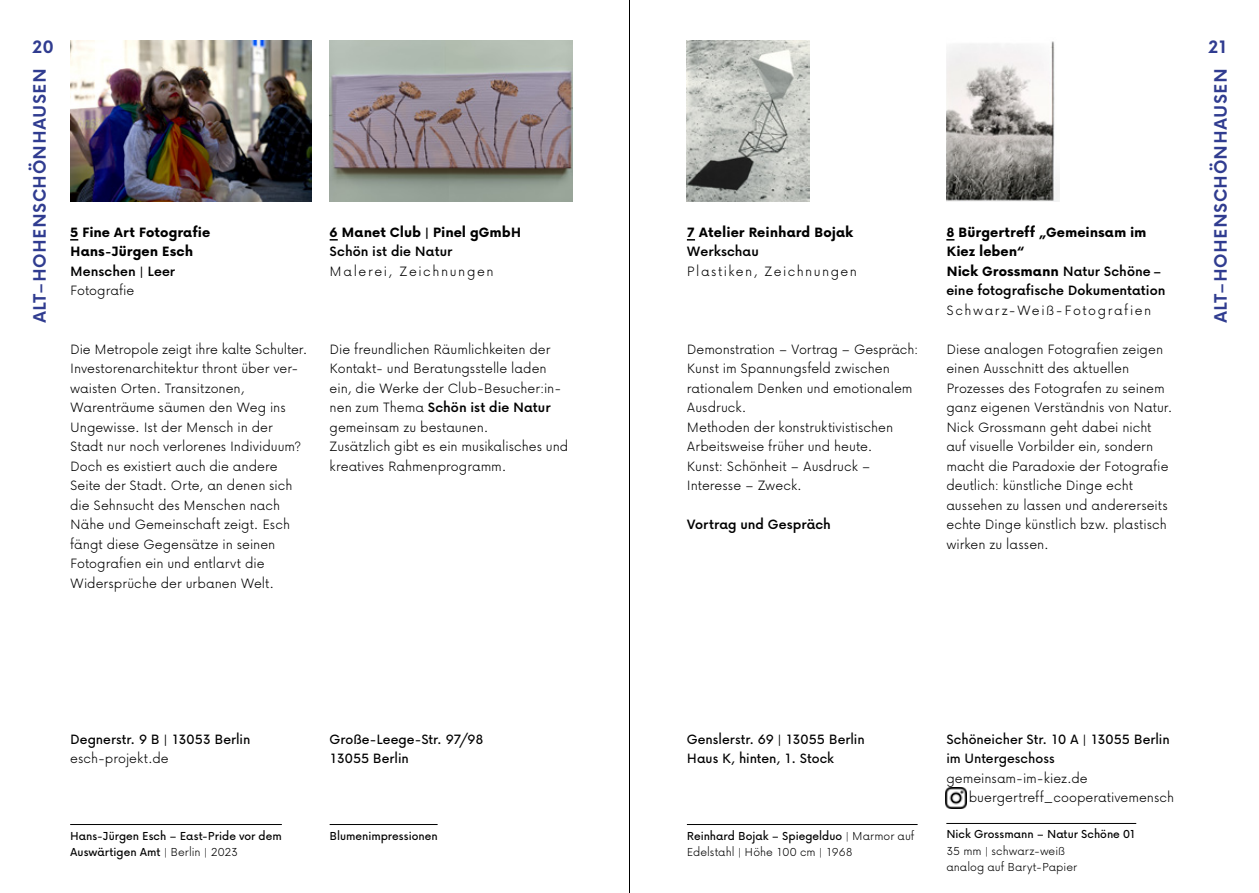
<style>
.page{position:relative;width:1259px;height:893px;background:#fff}
.page>*{position:absolute;margin:0;border:0;box-sizing:border-box;transform-origin:0 0}
.t1{font:700 21px "Now";letter-spacing:.02em;color:#303c90}
.t2{font:300 15.75px/19.5px "Now";color:#000}
.t3{font:800 15.75px/19.5px "Now";color:#000}
.t4{font:500 15.75px/19.5px "Now";color:#000}
.t5{font:600 15.75px "Now";color:#000}
.t6{font:300 15.75px "Now";letter-spacing:.095em;color:#000}
.t7{font:300 15.75px "Now";letter-spacing:.09em;color:#000}
.t8{font:300 15.75px "Now";letter-spacing:.1em;color:#000}
.t9{font:500 13.5px/16.2px "Now";color:#000}
.t10{font:300 13.5px/16.2px "Now";color:#000}
.s1{font-weight:600}
.s2{font-weight:300}
.s3{font-weight:500}
</style>
<div class="page">
<hr style="left:629px;top:0;width:1px;height:893px;background:#000">
<img style="left:70px;top:40px;width:241px;height:162px">
<img style="left:946px;top:41px;width:113px;height:161px">
<img style="left:687px;top:40px;width:122px;height:162px">
<svg style="left:70px;top:239px;width:8px;height:2px"></svg>
<svg style="left:687px;top:239px;width:8px;height:2px"></svg>
<hr style="left:70px;top:824px;width:212px;height:1px;background:#000">
<hr style="left:687px;top:824px;width:230px;height:1px;background:#000">
<img style="left:330px;top:40px;width:242px;height:162px">
<svg style="left:330px;top:239px;width:8px;height:2px"></svg>
<svg style="left:946px;top:239px;width:8px;height:2px"></svg>
<hr style="left:330px;top:824px;width:107px;height:1px;background:#000">
<hr style="left:946px;top:823px;width:190px;height:1px;background:#000">
<img style="left:945px;top:788px;width:21px;height:20px">
<h1 class="t1" style="left:32px;top:34px;width:23px">20</h1>
<h1 class="t1" style="left:1207px;top:34px;width:22px">21</h1>
<h1 class="t1" style="left:27px;top:323px;width:257px;rotate:-90deg">ALT–HOHENSCHÖNHAUSEN</h1>
<h1 class="t1" style="left:1207px;top:323px;width:257px;rotate:-90deg">ALT–HOHENSCHÖNHAUSEN</h1>
<p class="t3" style="left:70px;top:222px;width:142px">5 Fine Art Fotografie<br>Hans-Jürgen Esch</p>
<p class="t5" style="left:70px;top:261px;width:107px">Menschen | Leer</p>
<p class="t2" style="left:70px;top:280px;width:66px">Fotografie</p>
<p class="t3" style="left:946px;top:222px;width:220px">8 Bürgertreff „Gemeinsam im<br>Kiez leben“<br>Nick Grossmann <span class="s1">Natur Schöne – eine fotografische Dokumentation</span></p>
<p class="t6" style="left:946px;top:300px;width:206px">Schwarz-Weiß-Fotografien</p>
<p class="t2" style="left:946px;top:339px;width:227px">Diese analogen Fotografien zeigen einen Ausschnitt des aktuellen Prozesses des Fotografen zu seinem ganz eigenen Verständnis von Natur.<br>Nick Grossmann geht dabei nicht auf visuelle Vorbilder ein, sondern macht die Paradoxie der Fotografie deutlich: künstliche Dinge echt aussehen zu lassen und andererseits echte Dinge künstlich bzw. plastisch wirken zu lassen.</p>
<p class="t3" style="left:330px;top:222px;width:193px">6 Manet Club | Pinel gGmbH</p>
<p class="t5" style="left:330px;top:242px;width:124px">Schön ist die Natur</p>
<p class="t8" style="left:330px;top:261px;width:165px">Malerei, Zeichnungen</p>
<p class="t3" style="left:687px;top:222px;width:168px">7 Atelier Reinhard Bojak</p>
<p class="t5" style="left:687px;top:242px;width:73px">Werkschau</p>
<p class="t7" style="left:687px;top:261px;width:172px">Plastiken, Zeichnungen</p>
<p class="t2" style="left:330px;top:339px;width:240px">Die freundlichen Räumlichkeiten der Kontakt- und Beratungsstelle laden ein, die Werke der Club-Besucher:in&shy;nen zum Thema <span class="s1">Schön ist die Natur </span>gemeinsam zu bestaunen.<br>Zusätzlich gibt es ein musikalisches und kreatives Rahmenprogramm.</p>
<p class="t2" style="left:70px;top:339px;width:239px">Die Metropole zeigt ihre kalte Schulter.<br>Investorenarchitektur thront über ver&shy;waisten Orten. Transitzonen, Warenträume säumen den Weg ins Ungewisse. Ist der Mensch in der Stadt nur noch verlorenes Individuum?<br>Doch es existiert auch die andere Seite der Stadt. Orte, an denen sich die Sehnsucht des Menschen nach Nähe und Gemeinschaft zeigt. Esch fängt diese Gegensätze in seinen Fotografien ein und entlarvt die Widersprüche der urbanen Welt.</p>
<p class="t2" style="left:687px;top:339px;width:233px">Demonstration – Vortrag – Gespräch:<br>Kunst im Spannungsfeld zwischen rationalem Denken und emotionalem<br>Ausdruck.<br>Methoden der konstruktivistischen<br>Arbeitsweise früher und heute.<br>Kunst: Schönheit – Ausdruck –<br>Interesse – Zweck.</p>
<p class="t5" style="left:687px;top:515px;width:146px">Vortrag und Gespräch</p>
<p class="t4" style="left:70px;top:729px;width:182px">Degnerstr. 9 B | 13053 Berlin</p>
<p class="t2" style="left:70px;top:748px;width:100px">esch-projekt.de</p>
<p class="t4" style="left:330px;top:729px;width:155px">Große-Leege-Str. 97/98<br>13055 Berlin</p>
<p class="t4" style="left:687px;top:729px;width:179px">Genslerstr. 69 | 13055 Berlin<br>Haus K, hinten, 1. Stock</p>
<p class="t4" style="left:946px;top:729px;width:225px">Schöneicher Str. 10 A | 13055 Berlin im Untergeschoss</p>
<p class="t2" style="left:968px;top:768px;width:207px;text-indent:-22px">gemeinsam-im-kiez.de buergertreff_cooperativemensch</p>
<p class="t9" style="left:330px;top:827px;width:109px">Blumenimpressionen</p>
<p class="t9" style="left:946px;top:826px;width:191px">Nick Grossmann – Natur Schöne 01</p>
<p class="t10" style="left:946px;top:842px;width:132px">35 mm | schwarz-weiß analog auf Baryt-Papier</p>
<p class="t9" style="left:70px;top:827px;width:213px">Hans-Jürgen Esch – East-Pride vor dem<br>Auswärtigen Amt <span class="s2">| Berlin | 2023</span></p>
<p class="t10" style="left:687px;top:827px;width:229px"><span class="s3">Reinhard Bojak – Spiegelduo</span> | Marmor auf<br>Edelstahl | Höhe 100 cm | 1968</p>
</div>
